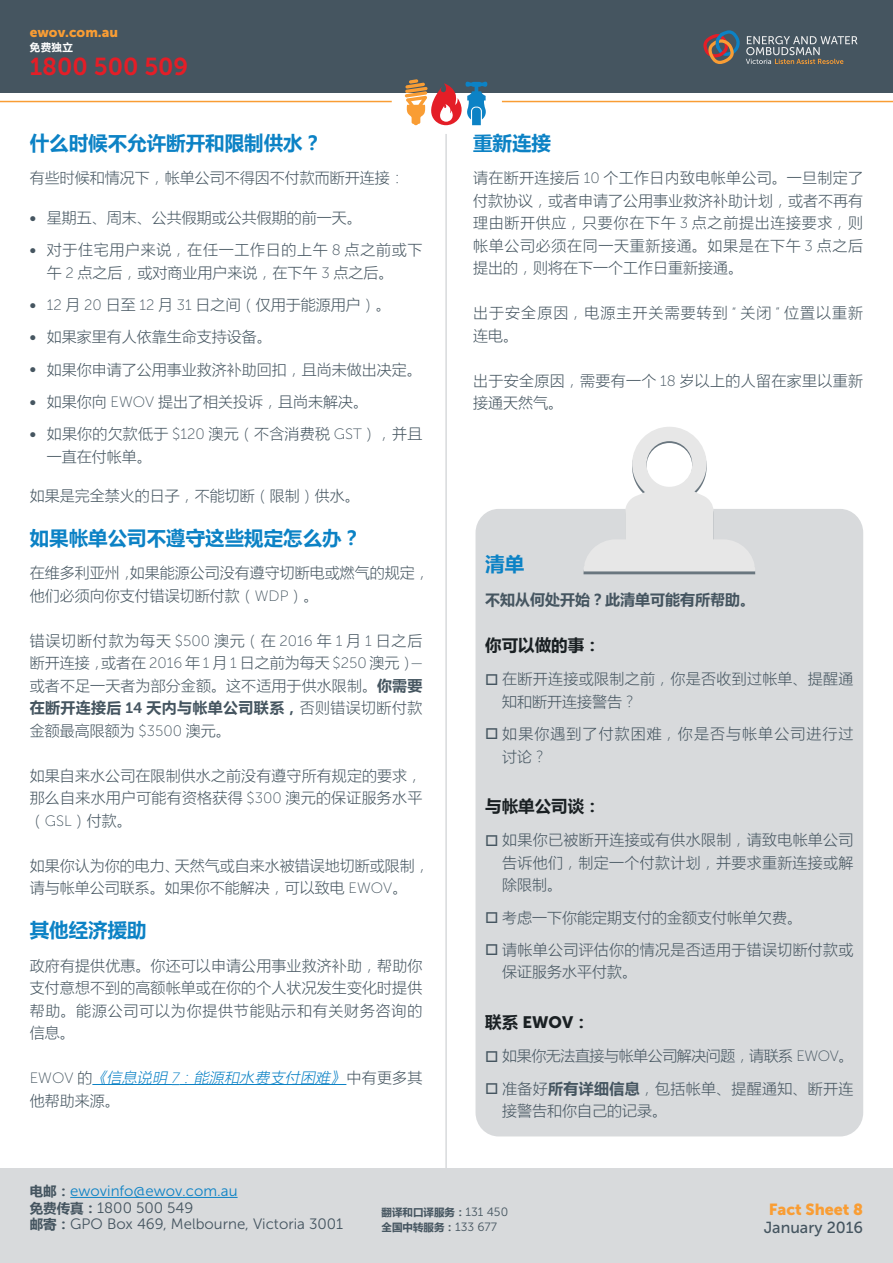
<style>
.page{position:relative;width:893px;height:1263px;background:#fff}
.page>*{position:absolute;margin:0;border:0;box-sizing:border-box;transform-origin:0 0}
.t1{font:24.45px "Museo Sans 700";color:#e41e27}
.Heading_One{font:700 19.5px "Microsoft Ya Hei UI";color:#0c82c5}
.Heading_Two{font:700 16.5px "Microsoft Ya Hei UI";color:#1a2023}
.Heading_Two-2{font:16.5px "Museo Sans 900";color:#1a2023}
.t2{font:16.05px "Museo Sans 500";color:#455560}
.t3{font:16.05px "Museo Sans 900";color:#f99d34}
.t4{font:15px/22.5px "Microsoft Ya Hei UI Light";letter-spacing:.005em;color:#455560}
.t5{font:15px/22.5px "Microsoft Ya Hei UI Light";letter-spacing:.07em;color:#455560}
.t6{font:15px "Museo Sans 300";color:#455560}
.t7{font:15px/22.5px "Microsoft Ya Hei UI Light";letter-spacing:.045em;color:#455560}
.t8{font:italic 15px/22.5px "Microsoft Ya Hei UI Light";color:#0c82c5}
.t9{font:15px "Microsoft Ya Hei UI Light";letter-spacing:-.03em;color:#455560}
.t10{font:15px "Museo Sans 300";color:#0c82c5}
.t11{font:700 15px "Microsoft Ya Hei UI";color:#455560}
.t12{font:13.65px "Museo Sans 900";color:#f99d34}
.t13{font:700 10.5px/15.3px "Microsoft Ya Hei UI";color:#455560}
.t14{font:700 10.5px "Microsoft Ya Hei UI";color:#fff}
.s1{font-family:"Museo Sans 700"}
.s2{font-family:"Museo Sans 100"}
.s3{font-family:"Microsoft Ya Hei UI";font-weight:700}
.s4{font-family:"Museo Sans 100";font-style:normal;color:#455560}
.s5{font-style:normal;color:#455560}
.s6{font-family:"Microsoft Ya Hei UI";font-weight:700;font-size:13.5px;color:#455560}
.s7{font-family:"Microsoft Ya Hei UI";font-weight:700;font-size:13.5px}
.s8{font-family:"Museo Sans 300";font-weight:400;font-size:12px}
</style>
<div class="page">
<div style="left:0;top:1168px;width:893px;height:95px;background:#d8dadc"></div>
<hr style="left:445px;top:134px;width:2px;height:1034px;background:#d8dadc">
<div style="left:0;top:0;width:893px;height:93px;background:#455560"></div>
<hr style="left:0;top:101px;width:392px;height:1px;background:#f99d34">
<hr style="left:502px;top:101px;width:391px;height:1px;background:#f99d34">
<svg style="left:746px;top:36px;width:111px;height:28px"></svg>
<svg style="left:703px;top:30px;width:37px;height:34px"></svg>
<svg style="left:405px;top:79px;width:82px;height:46px"></svg>
<hr style="left:70px;top:1197px;width:168px;height:1px;background:#0c82c5">
<div style="left:475px;top:509px;width:388px;height:627px;background:#d8dadc;border-radius:24px"></div>
<svg style="left:583px;top:427px;width:172px;height:147px"></svg>
<hr style="left:92px;top:1084px;width:80px;height:1px;background:#0c82c5">
<hr style="left:180px;top:1084px;width:166px;height:1px;background:#0c82c5">
<p class="t12" style="left:30px;top:24px;width:90px">ewov.com.au</p>
<p class="t14" style="left:30px;top:39px;width:45px">免费独立</p>
<p class="t1" style="left:30px;top:53px;width:160px">1800 500 509</p>
<p class="Heading_One" style="left:30px;top:129px;width:294px">什么时候不允许断开和限制供水？</p>
<p class="t4" style="left:30px;top:166px;width:376px">有些时候和情况下，帐单公司不得因不付款而断开连接：</p>
<p class="t4" style="left:30px;top:206px;width:334px"><span class="s1">•</span> 星期五、周末、公共假期或公共假期的前一天。</p>
<p class="t7" style="left:47px;top:238px;width:377px;text-indent:-17px"><span class="s1">•</span> 对于住宅用户来说，在任一工作日的上午 <span class="s2">8</span> 点之前或下午 <span class="s2">2</span> 点之后，或对商业用户来说，在下午 <span class="s2">3</span> 点之后。</p>
<p class="t4" style="left:30px;top:293px;width:362px"><span class="s1">•</span> <span class="s2">12</span> 月 <span class="s2">20</span> 日至 <span class="s2">12</span> 月 <span class="s2">31</span> 日之间（仅用于能源用户）。</p>
<p class="t4" style="left:30px;top:325px;width:244px"><span class="s1">•</span> 如果家里有人依靠生命支持设备。</p>
<p class="t4" style="left:30px;top:357px;width:394px"><span class="s1">•</span> 如果你申请了公用事业救济补助回扣，且尚未做出决定。</p>
<p class="t4" style="left:30px;top:390px;width:340px"><span class="s1">•</span> 如果你向 <span class="s2">EWOV</span> 提出了相关投诉，且尚未解决。</p>
<p class="t4" style="left:47px;top:422px;width:377px;text-indent:-17px"><span class="s1">•</span> 如果你的欠款低于 <span class="s2">$120</span> 澳元（不含消费税 <span class="s2">GST</span>），并且一直在付帐单。</p>
<p class="t4" style="left:30px;top:484px;width:331px">如果是完全禁火的日子，不能切断（限制）供水。</p>
<p class="Heading_One" style="left:30px;top:524px;width:333px">如果帐单公司不遵守这些规定怎么办？</p>
<p class="t4" style="left:30px;top:561px;width:402px">在维多利亚州，如果能源公司没有遵守切断电或燃气的规定，他们必须向你支付错误切断付款（<span class="s2">WDP</span>）。</p>
<p class="t4" style="left:30px;top:629px;width:394px;text-align:justify">错误切断付款为每天 <span class="s2">$500</span> 澳元（在 <span class="s2">2016</span> 年 <span class="s2">1</span> 月 <span class="s2">1</span> 日之后断开连接，或者在 <span class="s2">2016</span> 年 <span class="s2">1</span> 月 <span class="s2">1</span> 日之前为每天 <span class="s2">$250</span> 澳元）<span class="s2">—</span>或者不足一天者为部分金额。这不适用于供水限制。<span class="s3">你需要在断开连接后</span> <span class="s1">14</span> <span class="s3">天内与帐单公司联系，</span>否则错误切断付款金额最高限额为 <span class="s2">$3500</span> 澳元。</p>
<p class="t4" style="left:30px;top:764px;width:394px;text-align:justify">如果自来水公司在限制供水之前没有遵守所有规定的要求，那么自来水用户可能有资格获得 <span class="s2">$300</span> 澳元的保证服务水平（<span class="s2">GSL</span>）付款。</p>
<p class="t4" style="left:30px;top:854px;width:402px">如果你认为你的电力、天然气或自来水被错误地切断或限制，请与帐单公司联系。如果你不能解决，可以致电 <span class="s2">EWOV</span>。</p>
<p class="Heading_One" style="left:30px;top:916px;width:118px">其他经济援助</p>
<p class="t4" style="left:30px;top:954px;width:394px;text-align:justify">政府有提供优惠。你还可以申请公用事业救济补助，帮助你支付意想不到的高额帐单或在你的个人状况发生变化时提供帮助。能源公司可以为你提供节能贴示和有关财务咨询的信息。</p>
<p class="t8" style="left:30px;top:1066px;width:394px"><span class="s4">E W O V</span> <span class="s5">的</span>《信息说明 <span class="s2">7</span> ：能源和水费支付困难》<span class="s5">中有更多其他帮助来源。</span></p>
<p class="Heading_One" style="left:473px;top:129px;width:79px">重新连接</p>
<p class="t4" style="left:473px;top:166px;width:392px;text-align:justify">请在断开连接后 <span class="s2">10</span> 个工作日内致电帐单公司。一旦制定了付款协议，或者申请了公用事业救济补助计划，或者不再有理由断开供应，只要你在下午 <span class="s2">3</span> 点之前提出连接要求，则帐单公司必须在同一天重新接通。如果是在下午 <span class="s2">3</span> 点之后提出的，则将在下一个工作日重新接通。</p>
<p class="t5" style="left:473px;top:301px;width:392px">出于安全原因，电源主开关需要转到 <span class="s2">“</span> 关闭 <span class="s2">”</span> 位置以重新连电。</p>
<p class="t4" style="left:473px;top:369px;width:392px">出于安全原因，需要有一个 <span class="s2">18</span> 岁以上的人留在家里以重新接通天然气。</p>
<p class="Heading_One" style="left:485px;top:550px;width:40px">清单</p>
<p class="t11" style="left:485px;top:589px;width:271px">不知从何处开始？此清单可能有所帮助。</p>
<p class="Heading_Two" style="left:485px;top:634px;width:117px">你可以做的事：</p>
<p class="t4" style="left:502px;top:667px;width:353px">在断开连接或限制之前，你是否收到过帐单、提醒通知和断开连接警告？</p>
<p class="t5" style="left:502px;top:722px;width:353px">如果你遇到了付款困难，你是否与帐单公司进行过讨论？</p>
<p class="Heading_Two" style="left:485px;top:795px;width:117px">与帐单公司谈：</p>
<p class="t4" style="left:502px;top:828px;width:353px;text-align:justify">如果你已被断开连接或有供水限制，请致电帐单公司告诉他们，制定一个付款计划，并要求重新连接或解除限制。</p>
<p class="t4" style="left:502px;top:906px;width:301px">考虑一下你能定期支付的金额支付帐单欠费。</p>
<p class="t4" style="left:502px;top:938px;width:353px">请帐单公司评估你的情况是否适用于错误切断付款或保证服务水平付款。</p>
<p class="Heading_Two-2" style="left:485px;top:1013px;width:106px"><span class="s3">联系</span> EWOV<span class="s3">：</span></p>
<p class="t9" style="left:502px;top:1046px;width:353px">如果你无法直接与帐单公司解决问题，请联系 <span class="s2">EWOV</span>。</p>
<p class="t4" style="left:502px;top:1076px;width:353px">准备好<span class="s3">所有详细信息</span>，包括帐单、提醒通知、断开连接警告和你自己的记录。</p>
<p class="t10" style="left:30px;top:1183px;width:209px"><span class="s6">电邮：</span>ewovinfo@ewov.com.au</p>
<p class="t6" style="left:30px;top:1216px;width:315px"><span class="s7">邮寄：</span>GPO Box 469, Melbourne, Victoria 3001</p>
<p class="t6" style="left:30px;top:1199px;width:165px"><span class="s7">免费传真：</span>1800 500 549</p>
<p class="t13" style="left:382px;top:1204px;width:128px">翻译和口译服务：<span class="s8">131 450</span>全国中转服务：<span class="s8">133 677</span></p>
<p class="t3" style="left:769px;top:1200px;width:96px">Fact Sheet 8</p>
<p class="t2" style="left:764px;top:1218px;width:101px">January 2016</p>
</div>
